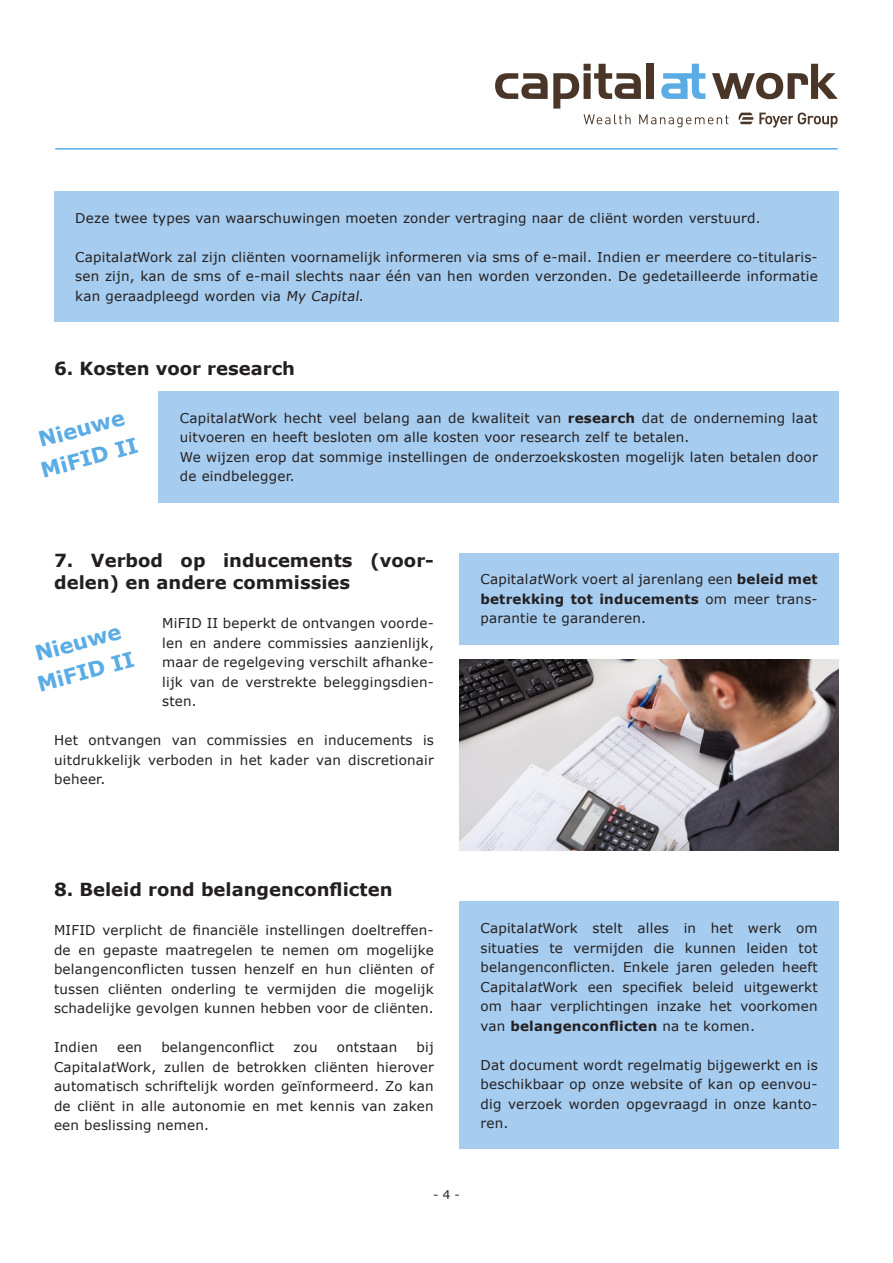
<style>
.page{position:relative;width:893px;height:1263px;background:#fff}
.page>*{position:absolute;margin:0;border:0;box-sizing:border-box;transform-origin:0 0}
.t1{font:700 21px "Verdana";color:#5aace5}
.t2{font:700 18px/22.5px "Verdana";color:#231f20}
.t3{font:13.5px/19.5px "Verdana";letter-spacing:.015em;color:#231f20;text-align:justify}
.t4{font:12px "Verdana";color:#231f20}
.s1{font-weight:700}
</style>
<div class="page">
<svg style="left:495px;top:64px;width:343px;height:64px"></svg>
<hr style="left:55px;top:148px;width:783px;height:2px;background:#5aace5">
<div style="left:159px;top:391px;width:680px;height:111px;background:#a6ccef"></div>
<div style="left:459px;top:553px;width:380px;height:92px;background:#a6ccef"></div>
<div style="left:459px;top:901px;width:380px;height:248px;background:#a6ccef"></div>
<img style="left:459px;top:659px;width:380px;height:191px">
<div style="left:54px;top:191px;width:785px;height:131px;background:#a6ccef"></div>
<p class="t3" style="left:75px;top:208px;width:687px">Deze twee types van waarschuwingen moeten zonder vertraging naar de cliënt worden verstuurd.</p>
<p class="t3" style="left:75px;top:247px;width:744px">CapitalatWork zal zijn cliënten voornamelijk informeren via sms of e-mail. Indien er meerdere co-titularis&shy;sen zijn, kan de sms of e-mail slechts naar één van hen worden verzonden. De gedetailleerde informatie kan geraadpleegd worden via My Capital.</p>
<p class="t2" style="left:54px;top:357px;width:242px">6. Kosten voor research</p>
<p class="t3" style="left:180px;top:408px;width:639px">CapitalatWork hecht veel belang aan de kwaliteit van <span class="s1">research</span> dat de onderneming laat uitvoeren en heeft besloten om alle kosten voor research zelf te betalen.</p>
<p class="t3" style="left:180px;top:447px;width:639px">We wijzen erop dat sommige instellingen de onderzoekskosten mogelijk laten betalen door de eindbelegger.</p>
<p class="t1" style="left:35px;top:427px;width:90px;rotate:-15deg">Nieuwe</p>
<p class="t1" style="left:38px;top:457px;width:101px;rotate:-15deg">MiFID II</p>
<p class="t2" style="left:54px;top:548px;width:379px">7. Verbod op inducements (voor&shy;delen) en andere commissies</p>
<p class="t3" style="left:162px;top:613px;width:273px">MiFID II beperkt de ontvangen voorde&shy;len en andere commissies aanzienlijk, maar de regelgeving verschilt afhanke&shy;lijk van de verstrekte beleggingsdien&shy;sten.</p>
<p class="t3" style="left:54px;top:730px;width:381px">Het ontvangen van commissies en inducements is uitdrukkelijk verboden in het kader van discretionair beheer.</p>
<p class="t1" style="left:32px;top:641px;width:90px;rotate:-15deg">Nieuwe</p>
<p class="t1" style="left:34px;top:672px;width:101px;rotate:-15deg">MiFID II</p>
<p class="t3" style="left:480px;top:569px;width:339px">CapitalatWork voert al jarenlang een <span class="s1">beleid met betrekking tot inducements</span> om meer trans&shy;parantie te garanderen.</p>
<p class="t2" style="left:54px;top:878px;width:340px">8. Beleid rond belangenconflicten</p>
<p class="t3" style="left:54px;top:920px;width:381px">MIFID verplicht de financiële instellingen doeltreffen&shy;de en gepaste maatregelen te nemen om mogelijke belangenconflicten tussen henzelf en hun cliënten of tussen cliënten onderling te vermijden die mogelijk schadelijke gevolgen kunnen hebben voor de cliënten.</p>
<p class="t3" style="left:54px;top:1037px;width:45px">Indien</p>
<p class="t3" style="left:117px;top:1037px;width:27px">een</p>
<p class="t3" style="left:161px;top:1037px;width:114px">belangenconflict</p>
<p class="t3" style="left:293px;top:1037px;width:26px">zou</p>
<p class="t3" style="left:337px;top:1037px;width:62px">ontstaan</p>
<p class="t3" style="left:54px;top:1037px;width:381px;text-indent:363px">bij CapitalatWork, zullen de betrokken cliënten hierover automatisch schriftelijk worden geïnformeerd. Zo kan de cliënt in alle autonomie en met kennis van zaken een beslissing nemen.</p>
<p class="t3" style="left:480px;top:918px;width:339px">CapitalatWork stelt alles in het werk om situaties te vermijden die kunnen leiden tot belangenconflicten. Enkele jaren geleden heeft CapitalatWork een specifiek beleid uitgewerkt om haar verplichtingen inzake het voorkomen van <span class="s1">belangenconflicten</span> na te komen.</p>
<p class="t3" style="left:480px;top:1054px;width:339px">Dat document wordt regelmatig bijgewerkt en is beschikbaar op onze website of kan op eenvou&shy;dig verzoek worden opgevraagd in onze kanto&shy;ren.</p>
<p class="t4" style="left:433px;top:1187px;width:28px">- 4 -</p>
</div>
